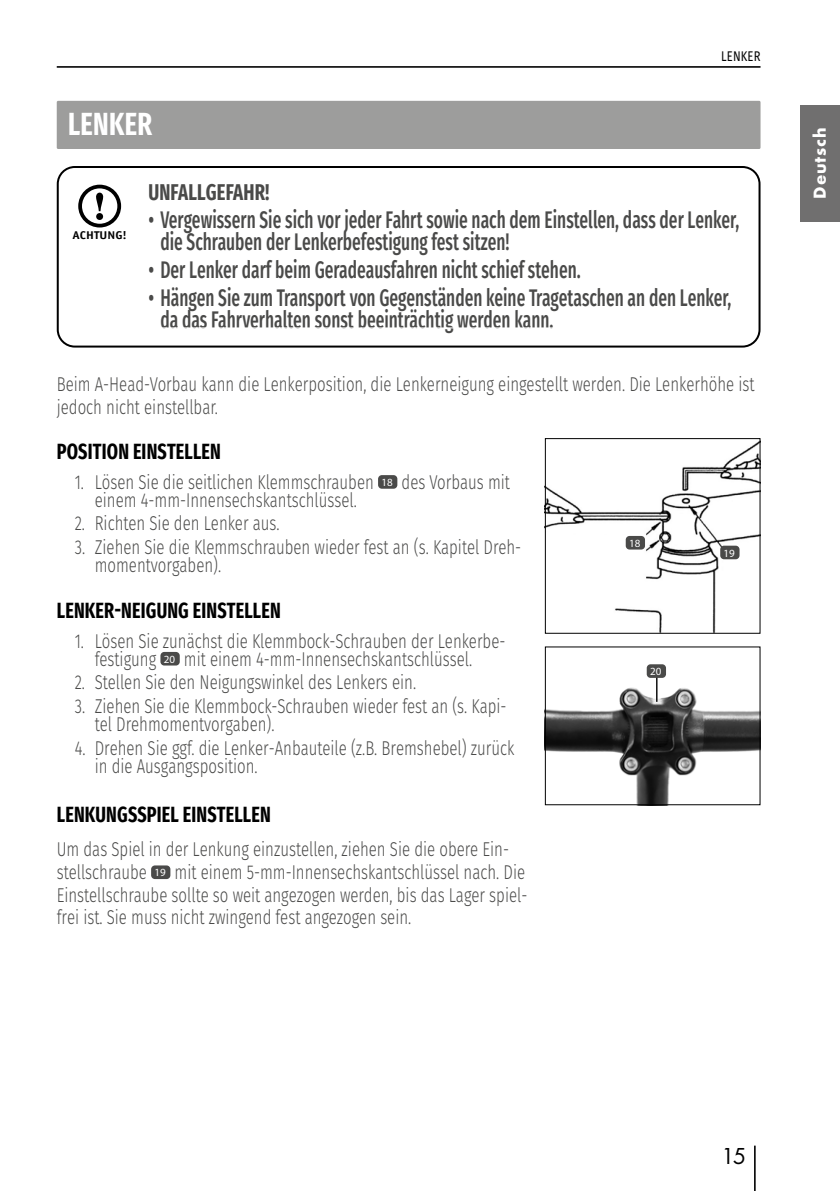
<style>
.page{position:relative;width:840px;height:1191px;background:#fff}
.page>*{position:absolute;margin:0;border:0;box-sizing:border-box;transform-origin:0 0}
.N_Überschrift__H1{font:700 32px "Fira Sans Condensed";letter-spacing:.01em;color:#fff;scale:.85 1}
.N_Warnhinweise_Text{font:500 24px/22px "Fira Sans Condensed";color:#4a4a49;scale:.75 1}
.t1{font:24px "Futura TOT Boo";color:#000}
.N_Warnhinweise_Übers{font:700 22.8px "Fira Sans Condensed";letter-spacing:.01em;color:#4a4a49;scale:.84 1}
.N_Überschrift__H3{font:700 22px "Fira Sans Condensed";letter-spacing:.01em;color:#000;scale:.85 1}
.N_Text_Aufzählung_3{font:300 20px/18px "Fira Sans";color:#4a4a49;scale:.75 1}
.N_Text{font:300 20px/22.6px "Fira Sans";color:#4a4a49;scale:.75 1}
.t2{font:700 18px "Futura TOT";letter-spacing:.05em;color:#fff}
.N_Kolumne_RE{font:14px "Fira Sans";letter-spacing:.01em;color:#000;scale:.8 1}
.t3{font:700 11.2px "Officina Sans Std";color:#000;scale:1.11 1}
.Bezifferung_Box_Teil{font:11px "Myriad Pro";color:#fff}
</style>
<div class="page">
<hr style="left:753px;top:1145px;width:2px;height:46px;background:#000">
<div style="left:799px;top:105px;width:40px;height:116px;background:#706f6f"></div>
<hr style="left:57px;top:66px;width:703px;height:2px;background:#000">
<div style="left:57px;top:101px;width:703px;height:48px;background:#9d9d9c"></div>
<div style="left:379px;top:476px;width:17px;height:12px;background:#4a4a49;border-radius:3px"></div>
<div style="left:378px;top:475px;width:19px;height:14px;border:2px solid #4a4a49;border-radius:3px"></div>
<div style="left:161px;top:653px;width:18px;height:11px;background:#4a4a49;border-radius:3px"></div>
<div style="left:160px;top:652px;width:20px;height:13px;border:2px solid #4a4a49;border-radius:3px"></div>
<div style="left:152px;top:866px;width:17px;height:12px;background:#4a4a49;border-radius:3px"></div>
<div style="left:151px;top:865px;width:19px;height:14px;border:2px solid #4a4a49;border-radius:3px"></div>
<div style="left:57px;top:166px;width:703px;height:181px;border:2px solid #000;border-radius:17px"></div>
<div style="left:78px;top:185px;width:43px;height:42px;border:4px solid #000;border-radius:50%"></div>
<svg style="left:96px;top:193px;width:7px;height:27px"></svg>
<img style="left:546px;top:664px;width:212px;height:139px">
<div style="left:544px;top:646px;width:216px;height:159px;border:1px solid #000"></div>
<hr style="left:655px;top:676px;width:2px;height:26px;background:#000">
<div style="left:647px;top:665px;width:17px;height:12px;background:#4a4a49;border-radius:3px"></div>
<div style="left:646px;top:664px;width:19px;height:14px;border:2px solid #4a4a49;border-radius:3px"></div>
<img style="left:546px;top:442px;width:212px;height:190px">
<div style="left:544px;top:438px;width:216px;height:196px;border:1px solid #000"></div>
<div style="left:626px;top:537px;width:17px;height:11px;background:#4a4a49;border-radius:3px"></div>
<div style="left:625px;top:536px;width:19px;height:13px;border:2px solid #4a4a49;border-radius:3px"></div>
<div style="left:720px;top:546px;width:18px;height:12px;background:#4a4a49;border-radius:3px"></div>
<div style="left:719px;top:545px;width:20px;height:14px;border:2px solid #4a4a49;border-radius:3px"></div>
<p class="N_Überschrift__H1" style="left:68px;top:94px;width:100px">LENKER</p>
<p class="N_Kolumne_RE" style="left:720px;top:46px;width:50px">LENKER</p>
<p class="t3" style="left:73px;top:228px;width:50px">ACHTUNG!</p>
<p class="N_Warnhinweise_Übers" style="left:148px;top:172px;width:145px">UNFALLGEFAHR!</p>
<p class="N_Warnhinweise_Text" style="left:160px;top:206px;width:773px;text-indent:-12px">• Vergewissern Sie sich vor jeder Fahrt sowie nach dem Einstellen, dass der Lenker, die Schrauben der Lenkerbefestigung fest sitzen!</p>
<p class="N_Warnhinweise_Text" style="left:148px;top:256px;width:577px">• Der Lenker darf beim Geradeausfahren nicht schief stehen.</p>
<p class="N_Warnhinweise_Text" style="left:160px;top:284px;width:762px;text-indent:-12px">• Hängen Sie zum Transport von Gegenständen keine Tragetaschen an den Lenker, da das Fahrverhalten sonst beeinträchtig werden kann.</p>
<p class="N_Text" style="left:57px;top:373px;width:931px">Beim A-Head-Vorbau kann die Lenkerposition, die Lenkerneigung eingestellt werden. Die Lenkerhöhe ist jedoch nicht einstellbar.</p>
<p class="N_Überschrift__H3" style="left:57px;top:431px;width:194px">POSITION EINSTELLEN</p>
<p class="N_Text_Aufzählung_3" style="left:75px;top:472px;width:400px">1. Lösen Sie die seitlichen Klemmschrauben</p>
<p class="Bezifferung_Box_Teil" style="left:381px;top:475px;width:13px">18</p>
<p class="N_Text_Aufzählung_3" style="left:401px;top:472px;width:146px">des Vorbaus mit</p>
<p class="N_Text_Aufzählung_3" style="left:95px;top:490px;width:351px">einem 4-mm-Innensechskantschlüssel.</p>
<p class="N_Text_Aufzählung_3" style="left:75px;top:514px;width:274px">2. Richten Sie den Lenker aus.</p>
<p class="N_Text_Aufzählung_3" style="left:95px;top:538px;width:570px;text-indent:-20px">3. Ziehen Sie die Klemmschrauben wieder fest an (s. Kapitel Dreh&shy;momentvorgaben).</p>
<p class="N_Überschrift__H3" style="left:57px;top:590px;width:265px">LENKER-NEIGUNG EINSTELLEN</p>
<p class="N_Text_Aufzählung_3" style="left:95px;top:631px;width:548px;text-indent:-20px">1. Lösen Sie zunächst die Klemmbock-Schrauben der Lenkerbe&shy;festigung</p>
<p class="Bezifferung_Box_Teil" style="left:628px;top:536px;width:13px">18</p>
<p class="Bezifferung_Box_Teil" style="left:723px;top:546px;width:13px">19</p>
<p class="Bezifferung_Box_Teil" style="left:164px;top:652px;width:13px">20</p>
<p class="N_Text_Aufzählung_3" style="left:184px;top:649px;width:386px">mit einem 4-mm-Innensechskantschlüssel.</p>
<p class="N_Text_Aufzählung_3" style="left:75px;top:673px;width:456px">2. Stellen Sie den Neigungswinkel des Lenkers ein.</p>
<p class="N_Text_Aufzählung_3" style="left:95px;top:697px;width:550px;text-indent:-20px">3. Ziehen Sie die Klemmbock-Schrauben wieder fest an (s. Kapi&shy;tel Drehmomentvorgaben).</p>
<p class="N_Text_Aufzählung_3" style="left:95px;top:738px;width:561px;text-indent:-20px">4. Drehen Sie ggf. die Lenker-Anbauteile (z.B. Bremshebel) zurück in die Ausgangsposition.</p>
<p class="N_Überschrift__H3" style="left:57px;top:794px;width:253px">LENKUNGSSPIEL EINSTELLEN</p>
<p class="N_Text" style="left:57px;top:838px;width:604px">Um das Spiel in der Lenkung einzustellen, ziehen Sie die obere Ein&shy;stellschraube</p>
<p class="Bezifferung_Box_Teil" style="left:649px;top:664px;width:13px">20</p>
<p class="N_Text" style="left:57px;top:860px;width:628px;text-align:justify;text-indent:118px">mit einem 5-mm-Innensechskantschlüssel nach. Die Einstellschraube sollte so weit angezogen werden, bis das Lager spiel&shy;frei ist. Sie muss nicht zwingend fest angezogen sein.</p>
<p class="Bezifferung_Box_Teil" style="left:154px;top:866px;width:13px">19</p>
<p class="t2" style="left:808px;top:199px;width:73px;rotate:-90deg">Deutsch</p>
<p class="t1" style="left:720px;top:1141px;width:27px">15</p>
</div>
